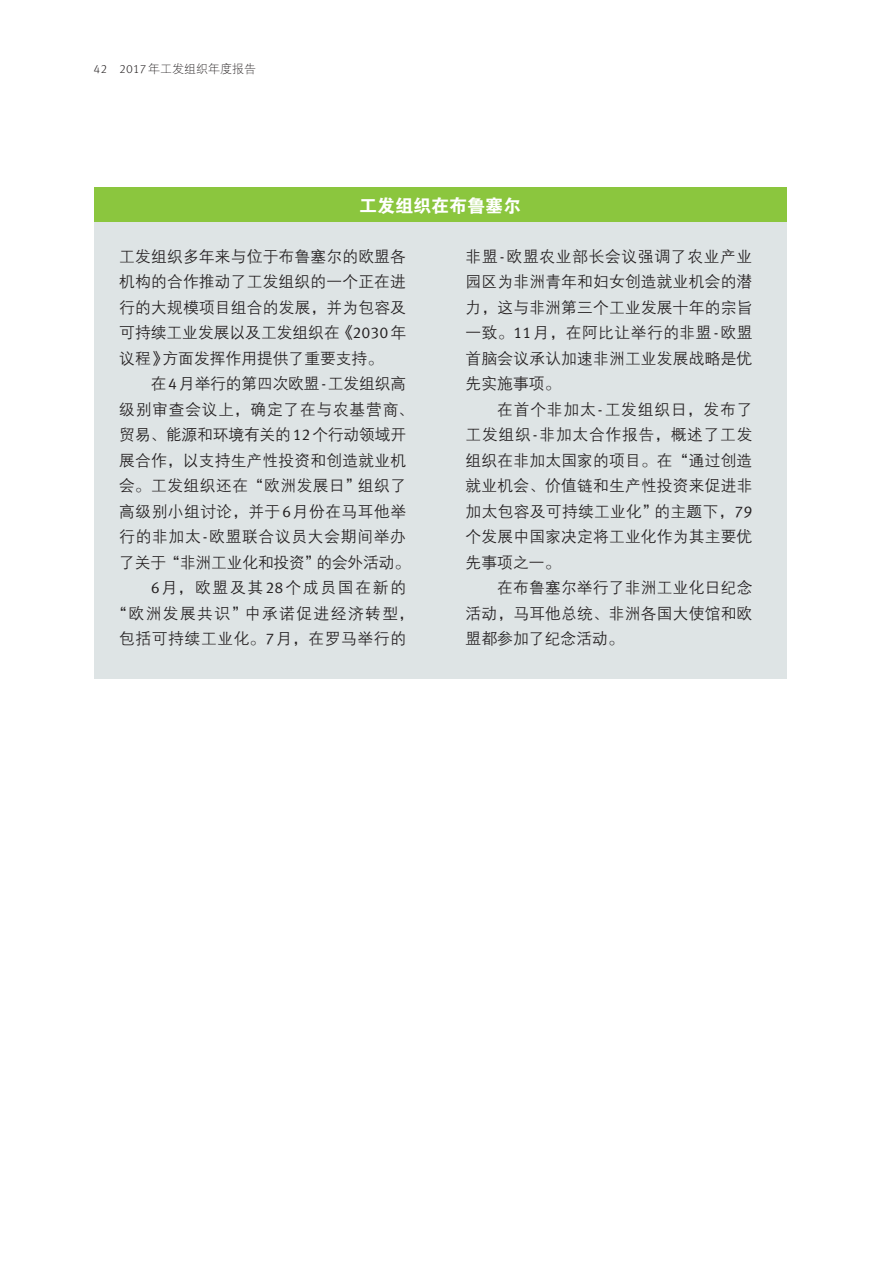
<style>
.page{position:relative;width:893px;height:1263px;background:#fff}
.page>*{position:absolute;margin:0;border:0;box-sizing:border-box;transform-origin:0 0}
.AR2017_Box_head{font:18px "FZ Trad Hei GBK Bold";color:#fff}
.AR2017_Box_text_inde{font:15.75px/25.5px "FZ Trad Hei GBK Regular";letter-spacing:.015em;color:#231f20;text-align:justify}
.AR2017_Box_text{font:15.75px/25.5px "FZ Trad Hei GBK Regular";color:#231f20;text-align:justify}
.AR2017_Box_text_inde-2{font:15.75px "FZ Trad Hei GBK Regular";letter-spacing:.09em;color:#231f20}
.AR2017_Box_text_inde-3{font:15.75px "FZ Trad Hei GBK Regular";letter-spacing:.04em;color:#231f20}
.AR2017_Box_text_inde-4{font:15.75px "FZ Trad Hei GBK Regular";letter-spacing:.11em;color:#231f20}
.t1{font:12px "FZ Trad Hei GBK Light";color:#231f20}
.s1{font-family:"Meta OT";font-weight:300}
.s2{font-family:"Meta OT Norm"}
</style>
<div class="page">
<div style="left:94px;top:187px;width:692px;height:491px;background:#dee4e5"></div>
<div style="left:94px;top:187px;width:692px;height:35px;background:#8bc63e"></div>
<p class="t1" style="left:94px;top:62px;width:164px"><span class="s1">42 2017</span>年工发组织年度报告</p>
<p class="AR2017_Box_head" style="left:359px;top:196px;width:163px">工发组织在布鲁塞尔</p>
<p class="AR2017_Box_text" style="left:119px;top:244px;width:288px">工发组织多年来与位于布鲁塞尔的欧盟各机构的合作推动了工发组织的一个正在进行的大规模项目组合的发展，并为包容及可持续工业发展以及工发组织在《<span class="s2">2030</span>年议程》方面发挥作用提供了重要支持。</p>
<p class="AR2017_Box_text_inde" style="left:119px;top:371px;width:296px;text-align:left;text-indent:32px">在<span class="s2">4</span>月举行的第四次欧盟<span class="s2">-</span>工发组织高级别审查会议上，确定了在与农基营商、贸易、能源和环境有关的<span class="s2">12</span>个行动领域开展合作，以支持生产性投资和创造就业机会。工发组织还在“欧洲发展日”组织了高级别小组讨论，并于<span class="s2">6</span>月份在马耳他举行的非加太<span class="s2">-</span>欧盟联合议员大会期间举办了关于“非洲工业化和投资”的会外活动。</p>
<p class="AR2017_Box_text_inde-4" style="left:151px;top:579px;width:257px"><span class="s2">6</span>月，欧盟及其<span class="s2">28</span>个成员国在新的</p>
<p class="AR2017_Box_text_inde-2" style="left:111px;top:605px;width:304px">“欧洲发展共识”中承诺促进经济转型，</p>
<p class="AR2017_Box_text_inde-3" style="left:119px;top:630px;width:288px">包括可持续工业化。<span class="s2">7</span>月，在罗马举行的</p>
<p class="AR2017_Box_text_inde" style="left:466px;top:244px;width:288px">非盟<span class="s2">-</span>欧盟农业部长会议强调了农业产业园区为非洲青年和妇女创造就业机会的潜力，这与非洲第三个工业发展十年的宗旨一致。<span class="s2">11</span>月，在阿比让举行的非盟<span class="s2">-</span>欧盟首脑会议承认加速非洲工业发展战略是优先实施事项。</p>
<p class="AR2017_Box_text_inde" style="left:466px;top:397px;width:288px;text-indent:32px">在首个非加太<span class="s2">-</span>工发组织日，发布了工发组织<span class="s2">-</span>非加太合作报告，概述了工发组织在非加太国家的项目。在“通过创造就业机会、价值链和生产性投资来促进非加太包容及可持续工业化”的主题下，<span class="s2">79</span>个发展中国家决定将工业化作为其主要优先事项之一。</p>
<p class="AR2017_Box_text_inde" style="left:466px;top:575px;width:288px;text-indent:32px">在布鲁塞尔举行了非洲工业化日纪念活动，马耳他总统、非洲各国大使馆和欧盟都参加了纪念活动。</p>
</div>
